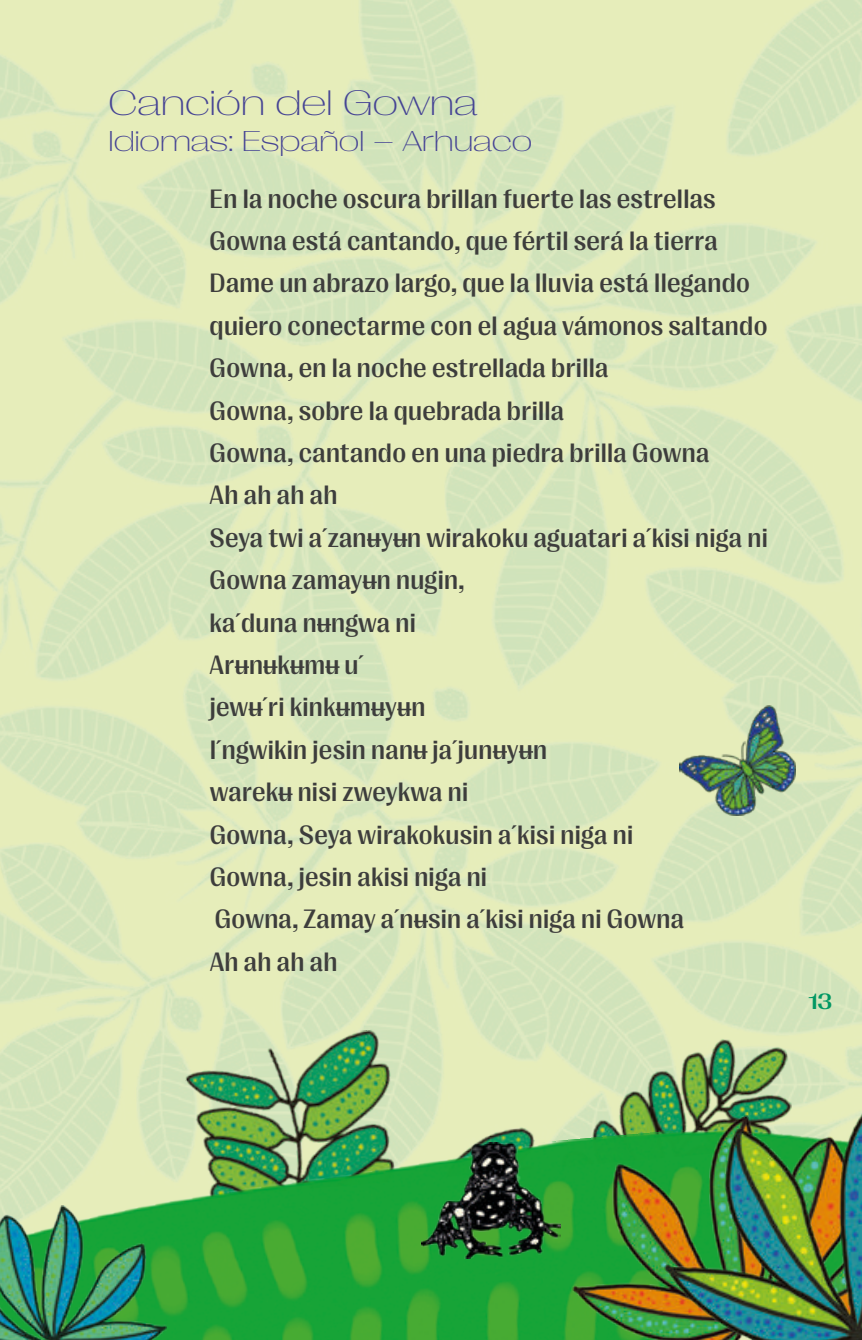
<style>
.page{position:relative;width:862px;height:1340px;background:#fff}
.page>*{position:absolute;margin:0;border:0;box-sizing:border-box;transform-origin:0 0}
.t1{font:36px "PP Right Gothic Spatial Fine";color:#454394}
.t2{font:29.25px "PP Right Gothic Spatial Fine";color:#454394}
.t3{font:500 27px/42.3px "PP Right Gothic";letter-spacing:.01em;color:#3d3d3c}
.t4{font:500 expanded 22.5px "PP Right Gothic";color:#019763}
</style>
<div class="page">
<div style="left:0;top:0;width:861px;height:1339px;background:linear-gradient(to right,#dee9bb,#dce8bb)"></div>
<img style="left:182px;top:993px;width:612px;height:120px">
<img style="left:0;top:1113px;width:664px;height:226px">
<img style="left:571px;top:1115px;width:93px;height:224px">
<img style="left:664px;top:1091px;width:197px;height:248px">
<img style="left:421px;top:1142px;width:139px;height:116px">
<img style="left:0;top:1205px;width:166px;height:134px">
<svg style="left:366px;top:539px;width:15px;height:1px"></svg>
<svg style="left:393px;top:539px;width:14px;height:1px"></svg>
<svg style="left:362px;top:581px;width:14px;height:2px"></svg>
<svg style="left:317px;top:624px;width:14px;height:1px"></svg>
<svg style="left:235px;top:666px;width:14px;height:2px"></svg>
<svg style="left:263px;top:666px;width:14px;height:2px"></svg>
<svg style="left:290px;top:666px;width:14px;height:2px"></svg>
<svg style="left:325px;top:666px;width:14px;height:2px"></svg>
<svg style="left:248px;top:708px;width:14px;height:2px"></svg>
<svg style="left:335px;top:708px;width:15px;height:2px"></svg>
<svg style="left:371px;top:708px;width:14px;height:2px"></svg>
<svg style="left:397px;top:708px;width:14px;height:2px"></svg>
<svg style="left:413px;top:751px;width:14px;height:1px"></svg>
<svg style="left:492px;top:751px;width:14px;height:1px"></svg>
<svg style="left:518px;top:751px;width:15px;height:1px"></svg>
<svg style="left:278px;top:793px;width:14px;height:2px"></svg>
<svg style="left:413px;top:920px;width:15px;height:2px"></svg>
<img style="left:679px;top:705px;width:116px;height:110px">
<h1 class="t1" style="left:108px;top:83px;width:370px">Canción del Gowna</h1>
<p class="t2" style="left:108px;top:125px;width:425px">Idiomas: Español – Arhuaco</p>
<p class="t3" style="left:209px;top:177px;width:559px">En la noche oscura brillan fuerte las estrellas<br>Gowna está cantando, que fértil será la tierra<br>Dame un abrazo largo, que la lluvia está llegando quiero conectarme con el agua vámonos saltando<br>Gowna, en la noche estrellada brilla<br>Gowna, sobre la quebrada brilla<br>Gowna, cantando en una piedra brilla Gowna<br>Ah ah ah ah<br>Seya twi a ́zanuyun wirakoku aguatari a ́kisi niga ni<br>Gowna zamayun nugin,<br>ka ́duna nungwa ni<br>Arunukumu u ́<br>jewu ́ri kinkumuyun<br>I ́ngwikin jesin nanu ja ́junuyun<br>wareku nisi zweykwa ni<br>Gowna, Seya wirakokusin a ́kisi niga ni<br>Gowna, jesin akisi niga ni<br>Gowna, Zamay a ́nusin a ́kisi niga ni Gowna<br>Ah ah ah ah</p>
<p class="t4" style="left:808px;top:989px;width:25px">13</p>
</div>
